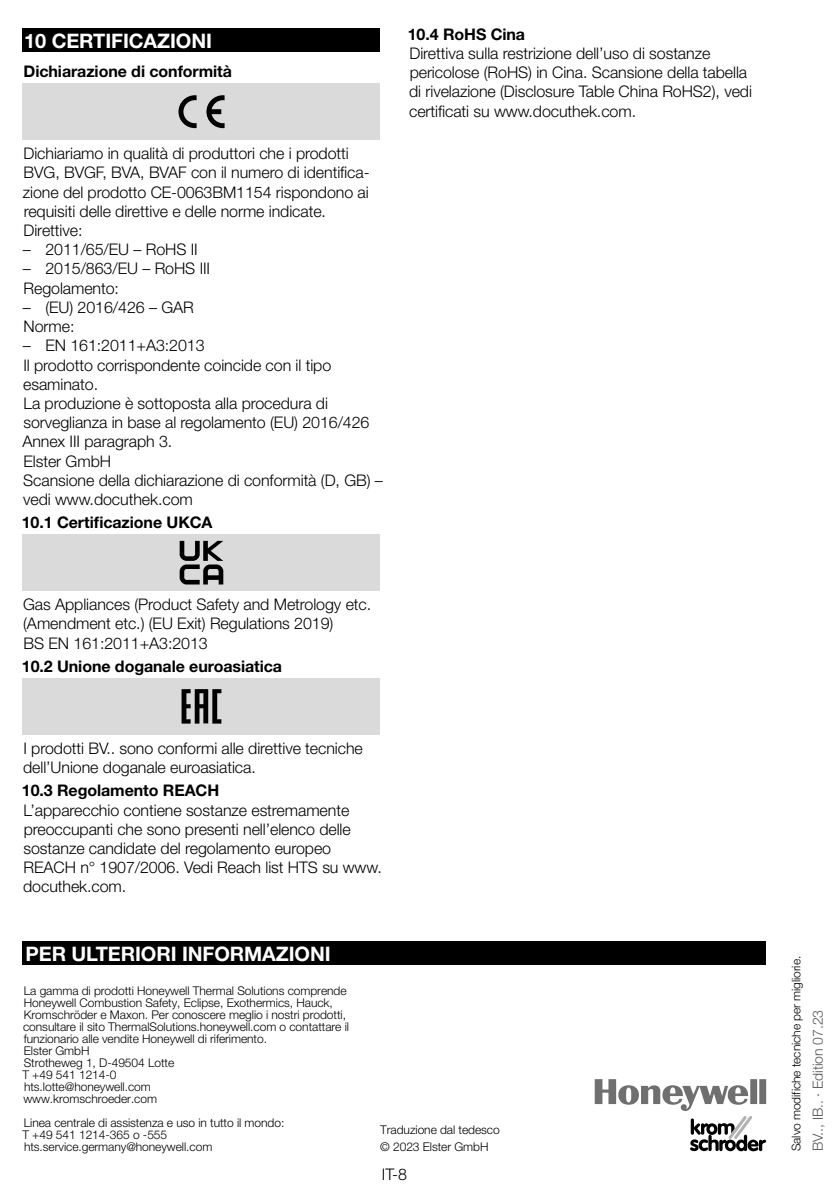
<style>
.page{position:relative;width:840px;height:1191px;background:#fff}
.page>*{position:absolute;margin:0;border:0;box-sizing:border-box;transform-origin:0 0}
.t1{font:700 20px "Helvetica Neue LT Pro";letter-spacing:-.005em;color:#fff}
.t2{font:300 16px/19.2px "Helvetica Neue LT Pro";letter-spacing:-.005em;color:#000}
.t3{font:700 16px "Helvetica Neue LT Pro";letter-spacing:-.005em;color:#000}
.t4{font:300 14px "Helvetica Neue LT Pro";letter-spacing:-.005em;color:#575756}
.t5{font:300 12px/12px "Helvetica Neue LT Pro";letter-spacing:-.005em;color:#000}
</style>
<div class="page">
<div style="left:23px;top:28px;width:357px;height:24px;background:#000"></div>
<div style="left:23px;top:83px;width:357px;height:57px;background:#dadada"></div>
<svg style="left:178px;top:95px;width:18px;height:33px"></svg>
<svg style="left:206px;top:95px;width:18px;height:33px"></svg>
<div style="left:23px;top:534px;width:357px;height:57px;background:#dadada"></div>
<svg style="left:179px;top:541px;width:44px;height:43px"></svg>
<div style="left:23px;top:678px;width:357px;height:56px;background:#dadada"></div>
<svg style="left:181px;top:689px;width:40px;height:34px"></svg>
<svg style="left:594px;top:1079px;width:171px;height:72px"></svg>
<div style="left:23px;top:941px;width:742px;height:24px;background:#000"></div>
<p class="t1" style="left:24px;top:28px;width:189px">10 CERTIFICAZIONI</p>
<p class="t3" style="left:24px;top:62px;width:210px">Dichiarazione di conformità</p>
<p class="t2" style="left:23px;top:144px;width:348px">Dichiariamo in qualità di produttori che i prodotti BVG, BVGF, BVA, BVAF con il numero di identifica&shy;zione del prodotto CE-0063BM1154 rispondono ai requisiti delle direttive e delle norme indicate.<br>Direttive:</p>
<p class="t2" style="left:23px;top:240px;width:176px">– 2011/65/EU – RoHS II</p>
<p class="t2" style="left:23px;top:259px;width:189px">– 2015/863/EU – RoHS III<br>Regolamento:</p>
<p class="t2" style="left:23px;top:297px;width:172px">– (EU) 2016/426 – GAR<br>Norme:</p>
<p class="t2" style="left:22px;top:336px;width:362px">– EN 161:2011+A3:2013<br>Il prodotto corrispondente coincide con il tipo esaminato.<br>La produzione è sottoposta alla procedura di sorveglianza in base al regolamento (EU) 2016/426<br>Annex III paragraph 3.<br>Elster GmbH<br>Scansione della dichiarazione di conformità (D, GB) – vedi www.docuthek.com</p>
<p class="t3" style="left:22px;top:512px;width:192px">10.1 Certificazione UKCA</p>
<p class="t3" style="left:407px;top:24px;width:119px">10.4 RoHS Cina</p>
<p class="t2" style="left:409px;top:43px;width:344px">Direttiva sulla restrizione dell’uso di sostanze pericolose (RoHS) in Cina. Scansione della tabella di rivelazione (Disclosure Table China RoHS2), vedi certificati su www.docuthek.com.</p>
<p class="t2" style="left:23px;top:594px;width:349px">Gas Appliances (Product Safety and Metrology etc. (Amendment etc.) (EU Exit) Regulations 2019)<br>BS EN 161:2011+A3:2013</p>
<p class="t3" style="left:22px;top:656px;width:261px">10.2 Unione doganale euroasiatica</p>
<p class="t2" style="left:23px;top:738px;width:341px">I prodotti BV.. sono conformi alle direttive tecniche dell’Unione doganale euroasiatica.</p>
<p class="t3" style="left:22px;top:781px;width:199px">10.3 Regolamento REACH</p>
<p class="t2" style="left:23px;top:800px;width:360px">L’apparecchio contiene sostanze estremamente preoccupanti che sono presenti nell’elenco delle sostanze candidate del regolamento europeo REACH n° 1907/2006. Vedi Reach list HTS su www. docuthek.com.</p>
<p class="t1" style="left:26px;top:941px;width:306px">PER ULTERIORI INFORMAZIONI</p>
<p class="t5" style="left:22px;top:984px;width:328px">La gamma di prodotti Honeywell Thermal Solutions comprende Honeywell Combustion Safety, Eclipse, Exothermics, Hauck, Kromschröder e Maxon. Per conoscere meglio i nostri prodotti, consultare il sito ThermalSolutions.honeywell.com o contattare il funzionario alle vendite Honeywell di riferimento.<br>Elster GmbH<br>Strotheweg 1, D-49504 Lotte<br>T +49 541 1214-0<br>hts.lotte@honeywell.com<br>www.kromschroeder.com</p>
<p class="t5" style="left:22px;top:1116px;width:263px">Linea centrale di assistenza e uso in tutto il mondo:<br>T +49 541 1214-365 o -555 hts.service.germany@honeywell.com</p>
<p class="t5" style="left:380px;top:1123px;width:121px">Traduzione dal tedesco</p>
<p class="t5" style="left:380px;top:1140px;width:110px">© 2023 Elster GmbH</p>
<p class="t2" style="left:382px;top:1164px;width:26px">IT-8</p>
<p class="t5" style="left:789px;top:1151px;width:197px;rotate:-90deg">Salvo modifiche tecniche per migliorie.</p>
<p class="t4" style="left:809px;top:1151px;width:143px;rotate:-90deg">BV.., IB.. · Edition 07.23</p>
</div>
